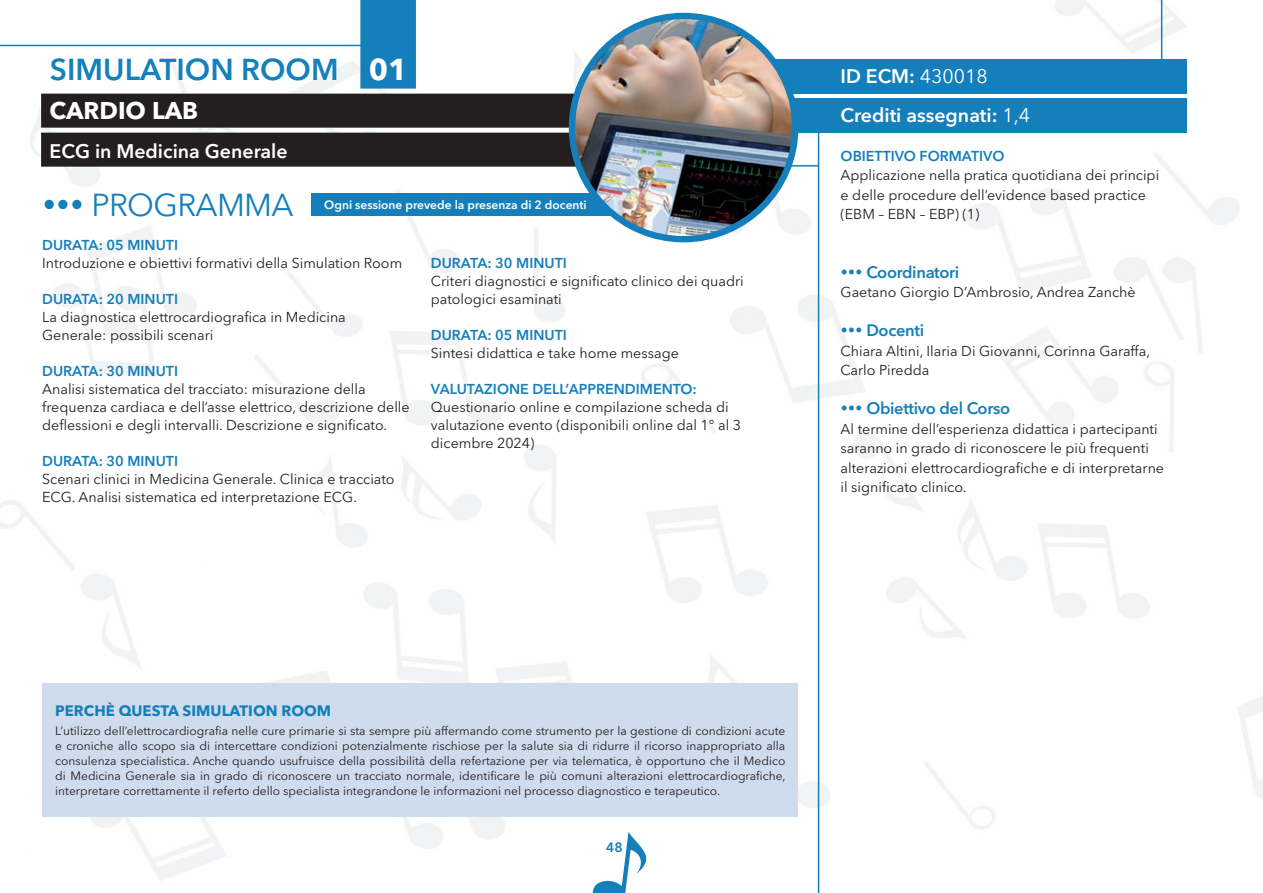
<style>
.page{position:relative;width:1263px;height:893px;background:#fff}
.page>*{position:absolute;margin:0;border:0;box-sizing:border-box;transform-origin:0 0}
.t1{font:31.5px "Avenir Next LT Pro";letter-spacing:-.02em;color:#147fbb}
.t2{font:600 30px "Avenir Next LT Pro";color:#1480bc}
.t3{font:700 24px "Avenir Next LT Pro";color:#fff}
.t4{font:600 19.5px/39px "Avenir Next LT Pro";color:#fff}
.t5{font:600 16.5px "Avenir Next LT Pro";letter-spacing:-.02em;color:#147fbb}
.t6{font:700 15px "Avenir Next LT Pro";color:#147fbb}
.t7{font:14.25px/18px "Avenir Next LT Pro";color:#231f20}
.t8{font:600 14.25px "Avenir Next LT Pro";color:#147fbb}
.t9{font:600 13.5px "Avenir Next LT Pro";color:#147fbb}
.t10{font:12px/15px "Avenir Next LT Pro";color:#231f20;text-align:justify}
.t11{font:600 12px "Avenir Next LT Pro";color:#fff}
.s1{font-weight:700;color:#fff}
.s2{font-weight:400}
</style>
<div class="page">
<img style="left:0;top:0;width:1263px;height:893px">
<svg style="left:591px;top:832px;width:58px;height:61px"></svg>
<div style="left:750px;top:60px;width:436px;height:34px;background:#147fbb"></div>
<div style="left:750px;top:99px;width:436px;height:34px;background:#147fbb"></div>
<div style="left:360px;top:0;width:56px;height:89px;background:#147fbb"></div>
<div style="left:41px;top:94px;width:590px;height:34px;background:#231f20"></div>
<div style="left:41px;top:133px;width:590px;height:34px;background:#231f20"></div>
<hr style="left:726px;top:165px;width:92px;height:2px;background:#147fbb">
<hr style="left:1161px;top:0;width:1px;height:67px;background:#147fbb">
<hr style="left:0;top:45px;width:382px;height:1px;background:#147fbb">
<hr style="left:818px;top:133px;width:1px;height:760px;background:#147fbb">
<div style="left:43px;top:683px;width:755px;height:133px;background:#cfdcee"></div>
<div style="left:311px;top:194px;width:303px;height:22px;background:#147fbb"></div>
<img style="left:572px;top:16px;width:223px;height:223px;border-radius:112px">
<div style="left:569px;top:13px;width:229px;height:229px;border:6px solid #147fbb;border-radius:50%"></div>
<h2 class="t2" style="left:50px;top:51px;width:359px">SIMULATION ROOM <span class="s1">01</span></h2>
<h3 class="t3" style="left:50px;top:96px;width:150px">CARDIO LAB</h3>
<h3 class="t4" style="left:50px;top:132px;width:240px">ECG in Medicina Generale</h3>
<h1 class="t1" style="left:42px;top:186px;width:253px">••• PROGRAMMA</h1>
<p class="t8" style="left:42px;top:237px;width:137px">DURATA: 05 MINUTI</p>
<p class="t7" style="left:42px;top:254px;width:362px">Introduzione e obiettivi formativi della Simulation Room</p>
<p class="t8" style="left:42px;top:291px;width:137px">DURATA: 20 MINUTI</p>
<p class="t7" style="left:42px;top:308px;width:305px">La diagnostica elettrocardiografica in Medicina<br>Generale: possibili scenari</p>
<p class="t8" style="left:42px;top:363px;width:137px">DURATA: 30 MINUTI</p>
<p class="t7" style="left:42px;top:380px;width:369px">Analisi sistematica del tracciato: misurazione della frequenza cardiaca e dell’asse elettrico, descrizione delle deflessioni e degli intervalli. Descrizione e significato.</p>
<p class="t8" style="left:42px;top:453px;width:137px">DURATA: 30 MINUTI</p>
<p class="t7" style="left:42px;top:470px;width:354px">Scenari clinici in Medicina Generale. Clinica e tracciato<br>ECG. Analisi sistematica ed interpretazione ECG.</p>
<p class="t11" style="left:324px;top:198px;width:264px">Ogni sessione prevede la presenza di 2 docenti</p>
<p class="t8" style="left:431px;top:254px;width:137px">DURATA: 30 MINUTI</p>
<p class="t7" style="left:431px;top:272px;width:314px">Criteri diagnostici e significato clinico dei quadri patologici esaminati</p>
<p class="t8" style="left:431px;top:326px;width:137px">DURATA: 05 MINUTI</p>
<p class="t7" style="left:431px;top:344px;width:249px">Sintesi didattica e take home message</p>
<p class="t8" style="left:431px;top:380px;width:267px">VALUTAZIONE DELL’APPRENDIMENTO:</p>
<p class="t7" style="left:431px;top:398px;width:312px">Questionario online e compilazione scheda di valutazione evento (disponibili online dal 1° al 3 dicembre 2024)</p>
<h3 class="t4" style="left:840px;top:56px;width:191px">ID ECM: <span class="s2">430018<br></span>Crediti assegnati: <span class="s2">1,4</span></h3>
<p class="t8" style="left:840px;top:147px;width:165px">OBIETTIVO FORMATIVO</p>
<p class="t7" style="left:840px;top:165px;width:320px;line-height:19.5px">Applicazione nella pratica quotidiana dei principi e delle procedure dell’evidence based practice (EBM – EBN – EBP) (1)</p>
<p class="t5" style="left:840px;top:262px;width:120px">••• Coordinatori</p>
<p class="t7" style="left:840px;top:283px;width:297px">Gaetano Giorgio D’Ambrosio, Andrea Zanchè</p>
<p class="t5" style="left:840px;top:320px;width:85px">••• Docenti</p>
<p class="t7" style="left:840px;top:341px;width:311px;line-height:19.5px">Chiara Altini, Ilaria Di Giovanni, Corinna Garaffa,<br>Carlo Piredda</p>
<p class="t5" style="left:840px;top:398px;width:171px">••• Obiettivo del Corso</p>
<p class="t7" style="left:840px;top:419px;width:325px;line-height:19.5px">Al termine dell’esperienza didattica i partecipanti saranno in grado di riconoscere le più frequenti alterazioni elettrocardiografiche e di interpretarne il significato clinico.</p>
<p class="t6" style="left:55px;top:701px;width:277px">PERCHÈ QUESTA SIMULATION ROOM</p>
<p class="t10" style="left:55px;top:723px;width:732px">L’utilizzo dell’elettrocardiografia nelle cure primarie si sta sempre più affermando come strumento per la gestione di condizioni acute e croniche allo scopo sia di intercettare condizioni potenzialmente rischiose per la salute sia di ridurre il ricorso inappropriato alla consulenza specialistica. Anche quando usufruisce della possibilità della refertazione per via telematica, è opportuno che il Medico di Medicina Generale sia in grado di riconoscere un tracciato normale, identificare le più comuni alterazioni elettrocardiografiche, interpretare correttamente il referto dello specialista integrandone le informazioni nel processo diagnostico e terapeutico.</p>
<p class="t9" style="left:606px;top:839px;width:18px">48</p>
</div>
